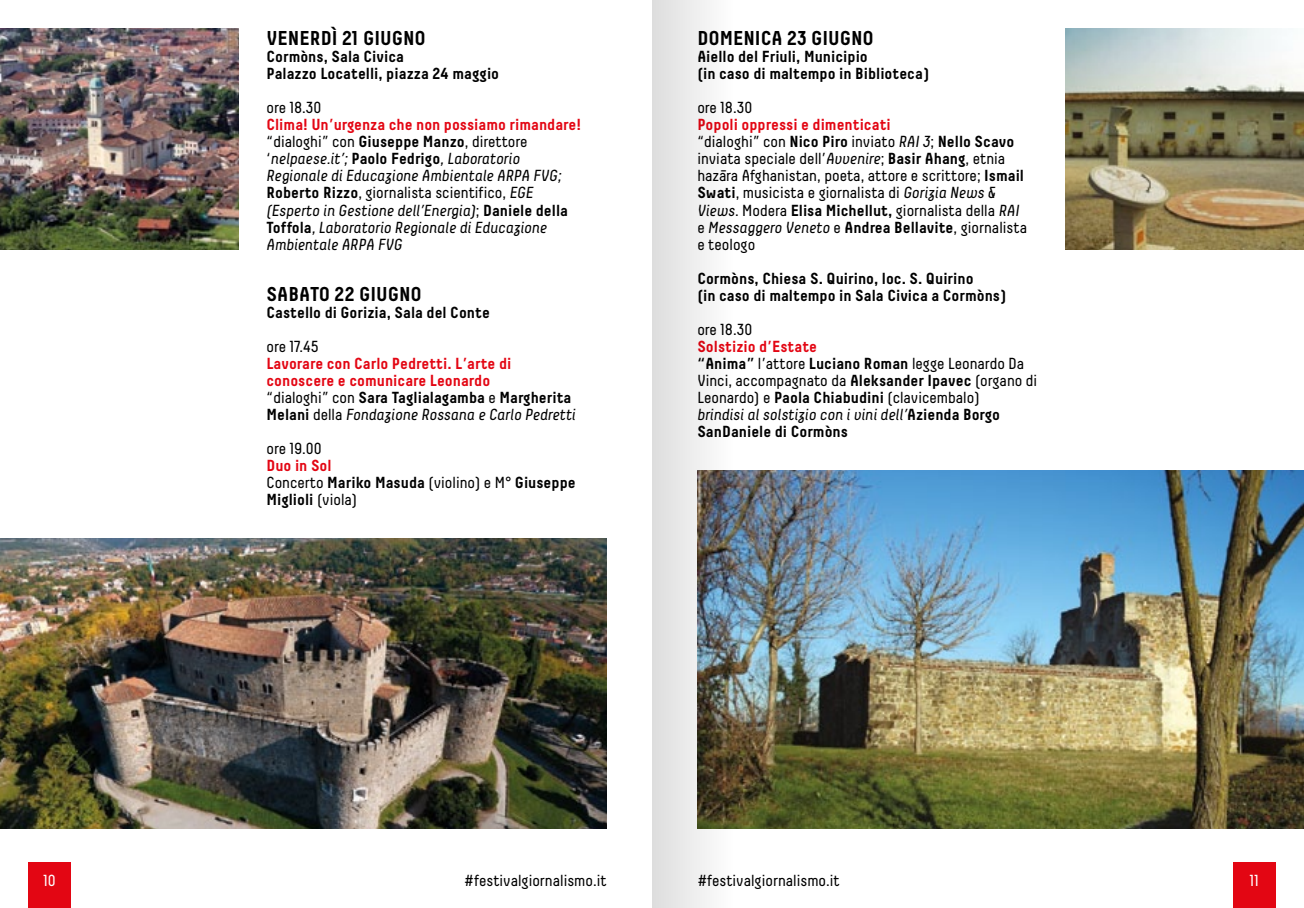
<style>
.page{position:relative;width:1304px;height:908px;background:#fff}
.page>*{position:absolute;margin:0;border:0;box-sizing:border-box;transform-origin:0 0}
.t1{font:700 20px "Decima";color:#000}
.t2{font:700 16px/17px "Decima";color:#000}
.t3{font:16px/17px "Decima";color:#000}
.t4{font:italic 16px/17px "Decima";color:#000}
.t5{font:700 16px/17px "Decima";color:#e30613}
.t6{font:16px "Decima";color:#fff}
.s1{font-weight:700;font-style:normal;color:#e30613}
.s2{font-style:normal}
.s3{font-weight:700;font-style:normal}
.s4{font-weight:400;color:#000}
.s5{color:#000}
.s6{font-weight:400;font-style:italic;color:#000}
.s7{color:#e30613}
.s8{font-weight:400}
.s9{font-weight:700;color:#e30613}
.s10{font-weight:700}
.s11{font-style:italic}
.s12{font-weight:400;font-style:italic}
</style>
<div class="page">
<div style="left:28px;top:862px;width:43px;height:45px;background:#e30613"></div>
<div style="left:1233px;top:862px;width:43px;height:45px;background:#e30613"></div>
<img style="left:0;top:28px;width:238px;height:221px">
<img style="left:0;top:538px;width:607px;height:289px">
<img style="left:1066px;top:28px;width:238px;height:221px">
<img style="left:816px;top:470px;width:488px;height:357px">
<img style="left:652px;top:0;width:164px;height:907px">
<p class="t1" style="left:266px;top:27px;width:108px">Venerdì 21 giug</p>
<p class="t1" style="left:403px;top:27px;width:24px">no</p>
<p class="t2" style="left:266px;top:48px;width:234px">Cormòns, Sala Civica<br>Palazzo Locatelli, piazza 24 maggio</p>
<p class="t3" style="left:266px;top:99px;width:57px">ore 18.30</p>
<p class="t4" style="left:266px;top:116px;width:316px"><span class="s1">Clima! Un’urgenza che non possiamo rimandare! </span><span class="s2">“dialoghi” con</span> <span class="s3">Giuseppe Manzo</span><span class="s2">, direttore ‘</span>nelpaese.it’; <span class="s3">Paolo Fedrigo</span>, Laboratorio Regionale di Educazione Ambientale ARPA FVG; <span class="s3">Roberto Rizzo</span><span class="s2">, giornalista scientifico,</span> EGE (Esperto in Gestione dell’Energia)<span class="s2">;</span> <span class="s3">Daniele della Toffola</span>, Laboratorio Regionale di Educazione Ambientale ARPA FVG</p>
<p class="t1" style="left:266px;top:282px;width:104px">Sabato 22 giug</p>
<p class="t1" style="left:399px;top:282px;width:24px">no</p>
<p class="t2" style="left:266px;top:303px;width:225px">Castello di Gorizia, Sala del Conte</p>
<p class="t3" style="left:266px;top:337px;width:54px">ore 17.45</p>
<p class="t5" style="left:266px;top:354px;width:311px">Lavorare con Carlo Pedretti. L’arte di conoscere e comunicare Leonardo<br><span class="s4">“dialoghi” con</span> <span class="s5">Sara Taglialagamba</span> <span class="s4">e</span> <span class="s5">Margherita M elani</span> <span class="s4">della</span> <span class="s6">Fondazione Rossana e Carlo Pedretti</span></p>
<p class="t3" style="left:266px;top:439px;width:57px">ore 19.00</p>
<p class="t2" style="left:266px;top:456px;width:311px"><span class="s7">Duo in Sol<br></span><span class="s8">Concerto</span> Mariko Masuda <span class="s8">(violino) e M°</span> Giuseppe<br>Miglioli <span class="s8">(viola)</span></p>
<p class="t1" style="left:697px;top:27px;width:125px">Domenica 23 giug</p>
<p class="t1" style="left:851px;top:27px;width:24px">no</p>
<p class="t2" style="left:697px;top:48px;width:233px">Aiello del Friuli, Municipio<br>(in caso di maltempo in Biblioteca)</p>
<p class="t3" style="left:697px;top:99px;width:57px">ore 18.30</p>
<p class="t3" style="left:697px;top:116px;width:331px"><span class="s9">Popoli oppressi e dimenticati<br></span>“dialoghi” con <span class="s10">Nico Piro</span> inviato <span class="s11">RAI 3</span>; <span class="s10">Nello Scavo </span>inviata speciale dell’<span class="s11">Avvenire</span>; <span class="s10">Basir Ahang</span>, etnia haza¯ra Afghanistan, poeta, attore e scrittore; <span class="s10">Ismail Swati</span>, musicista e giornalista di <span class="s11">Gorizia News &amp; Views</span>. Modera <span class="s10">Elisa M ichellut,</span> giornalista della <span class="s11">RAI </span>e <span class="s11">Messaggero Veneto</span> e <span class="s10">Andrea Bellavite</span>, giornalista e teologo</p>
<p class="t2" style="left:697px;top:269px;width:310px">Cormòns, Chiesa S. Quirino, loc. S. Quirino<br>(in caso di maltempo in Sala Civica a Cormòns)</p>
<p class="t3" style="left:697px;top:320px;width:57px">ore 18.30</p>
<p class="t2" style="left:697px;top:337px;width:341px"><span class="s7">Solstizio d’Estate<br></span>“Anima” <span class="s8">l’attore</span> Luciano Roman <span class="s8">legge Leonardo Da Vinci, accompagnato da</span> Aleksander Ipavec <span class="s8">(organo di Leonardo) e</span> Paola Chiabudini <span class="s8">(clavicembalo)<br></span><span class="s12">brindisi al solstizio con i vini dell’</span>Azienda Borgo SanDaniele di Cormòns</p>
<p class="t6" style="left:43px;top:871px;width:14px">10</p>
<p class="t3" style="left:464px;top:871px;width:144px">#festivalgiornalismo.it</p>
<p class="t3" style="left:697px;top:871px;width:144px">#festivalgiornalismo.it</p>
<p class="t6" style="left:1250px;top:871px;width:10px">11</p>
</div>
